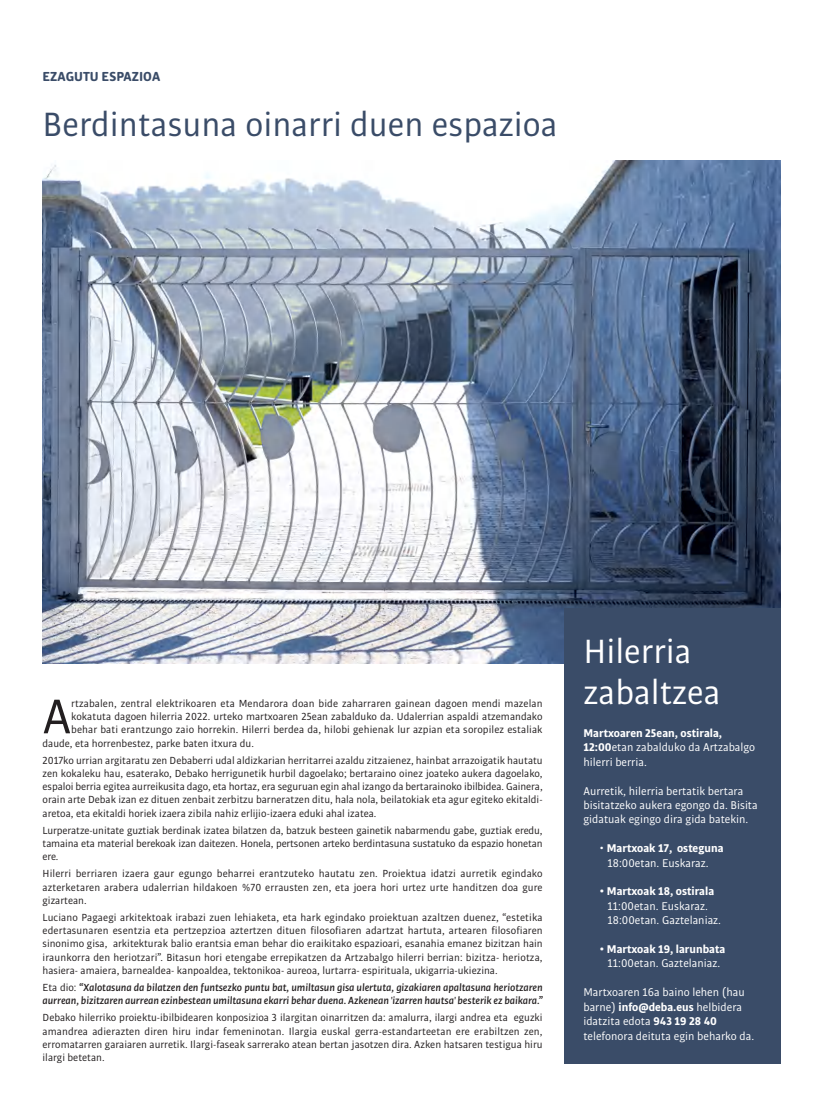
<style>
.page{position:relative;width:823px;height:1106px;background:#fff}
.page>*{position:absolute;margin:0;border:0;box-sizing:border-box;transform-origin:0 0}
.t1{font:51.9px "Bulo";color:#231f20}
.t2{font:36px "Bulo";color:#3a4c68}
.t3{font:36px/40.9px "Bulo";color:#fff}
.t4{font:700 14px "Bulo Rounded";color:#3a4c68}
.t5{font:12px/14.4px "Bulo";color:#fff}
.t6{font:700 12px "Bulo";color:#fff}
.t7{font:11px/13.2px "Bulo";letter-spacing:.005em;color:#231f20;text-align:justify}
.t8{font:italic 500 11px/13.2px "Bulo";color:#231f20}
.s1{font-weight:400;font-style:normal}
.s2{font-weight:700}
</style>
<div class="page">
<img style="left:43px;top:161px;width:737px;height:502px">
<div style="left:563px;top:608px;width:217px;height:455px;background:#3a4c68"></div>
<p class="t4" style="left:43px;top:68px;width:119px">EZAGUTU ESPAZIOA</p>
<h2 class="t2" style="left:43px;top:102px;width:516px">Berdintasuna oinarri duen espazioa</h2>
<h1 class="t1" style="left:43px;top:684px;width:30px">A</h1>
<p class="t7" style="left:71px;top:696px;width:472px">rtzabalen, zentral elektrikoaren eta Mendarora doan bide zaharraren gainean dagoen mendi mazelan</p>
<p class="t7" style="left:71px;top:709px;width:472px">kokatuta dagoen hilerria 2022. urteko martxoaren 25ean zabalduko da. Udalerrian aspaldi atzemandako</p>
<p class="t7" style="left:71px;top:723px;width:472px">behar bati erantzungo zaio horrekin. Hilerri berdea da, hilobi gehienak lur azpian eta soropilez estaliak</p>
<p class="t7" style="left:43px;top:736px;width:213px">daude, eta horrenbestez, parke baten itxura du.</p>
<p class="t7" style="left:43px;top:753px;width:501px">2017ko urrian argitaratu zen Debaberri udal aldizkarian herritarrei azaldu zitzaienez, hainbat arrazoigatik hautatu zen kokaleku hau, esaterako, Debako herrigunetik hurbil dagoelako; bertaraino oinez joateko aukera dagoelako, espaloi berria egitea aurreikusita dago, eta hortaz, era seguruan egin ahal izango da bertarainoko ibilbidea. Gainera, orain arte Debak izan ez dituen zenbait zerbitzu barneratzen ditu, hala nola, beilatokiak eta agur egiteko ekitaldi&shy;aretoa, eta ekitaldi horiek izaera zibila nahiz erlijio-izaera eduki ahal izatea.</p>
<p class="t7" style="left:43px;top:823px;width:501px">Lurperatze-unitate guztiak berdinak izatea bilatzen da, batzuk besteen gainetik nabarmendu gabe, guztiak eredu, tamaina eta material berekoak izan daitezen. Honela, pertsonen arteko berdintasuna sustatuko da espazio honetan ere.</p>
<p class="t7" style="left:43px;top:867px;width:501px">Hilerri berriaren izaera gaur egungo beharrei erantzuteko hautatu zen. Proiektua idatzi aurretik egindako azterketaren arabera udalerrian hildakoen %70 errausten zen, eta joera hori urtez urte handitzen doa gure gizartean.</p>
<p class="t7" style="left:43px;top:910px;width:501px">Luciano Pagaegi arkitektoak irabazi zuen lehiaketa, eta hark egindako proiektuan azaltzen duenez, “estetika edertasunaren esentzia eta pertzepzioa aztertzen dituen filosofiaren adartzat hartuta, artearen filosofiaren sinonimo gisa, arkitekturak balio erantsia eman behar dio eraikitako espazioari, esanahia emanez bizitzan hain iraunkorra den heriotzari”. Bitasun hori etengabe errepikatzen da Artzabalgo hilerri berrian: bizitza- heriotza, hasiera- amaiera, barnealdea- kanpoaldea, tektonikoa- aureoa, lurtarra- espirituala, ukigarria-ukiezina.</p>
<p class="t8" style="left:43px;top:980px;width:501px"><span class="s1">Eta dio:</span> “Xalotasuna da bilatzen den funtsezko puntu bat, umiltasun gisa ulertuta, gizakiaren apaltasuna heriotzaren aurrean, bizitzaren aurrean ezinbestean umiltasuna ekarri behar duena. Azkenean 'izarren hautsa' besterik ez baikara.”</p>
<p class="t7" style="left:43px;top:1011px;width:501px">Debako hilerriko proiektu-ibilbidearen konposizioa 3 ilargitan oinarritzen da: amalurra, ilargi andrea eta eguzki amandrea adierazten diren hiru indar femeninotan. Ilargia euskal gerra-estandarteetan ere erabiltzen zen, erromatarren garaiaren aurretik. Ilargi-faseak sarrerako atean bertan jasotzen dira. Azken hatsaren testigua hiru ilargi betetan.</p>
<h2 class="t3" style="left:583px;top:630px;width:139px">Hilerria zabaltzea</h2>
<p class="t5" style="left:583px;top:725px;width:173px"><span class="s2">Martxoaren 25ean, ostirala,<br>12:00</span>etan zabalduko da Artzabalgo hilerri berria.</p>
<p class="t5" style="left:583px;top:783px;width:176px">Aurretik, hilerria bertatik bertara bisitatzeko aukera egongo da. Bisita gidatuak egingo dira gida batekin.</p>
<p class="t5" style="left:599px;top:841px;width:125px;text-align:center">• <span class="s2">Martxoak 17, osteguna<br></span>18:00etan. Euskaraz.</p>
<p class="t6" style="left:599px;top:883px;width:116px">• Martxoak 18, ostirala</p>
<p class="t5" style="left:607px;top:898px;width:115px">11:00etan. Euskaraz.<br>18:00etan. Gaztelaniaz.</p>
<p class="t6" style="left:599px;top:941px;width:127px">• Martxoak 19, larunbata</p>
<p class="t5" style="left:607px;top:956px;width:114px">11:00etan. Gaztelaniaz.</p>
<p class="t5" style="left:583px;top:985px;width:172px">Martxoaren 16a baino lehen (hau barne) <span class="s2">info@deba.eus</span> helbidera idatzita edota <span class="s2">943 19 28 40 </span>telefonora deituta egin beharko da.</p>
</div>
